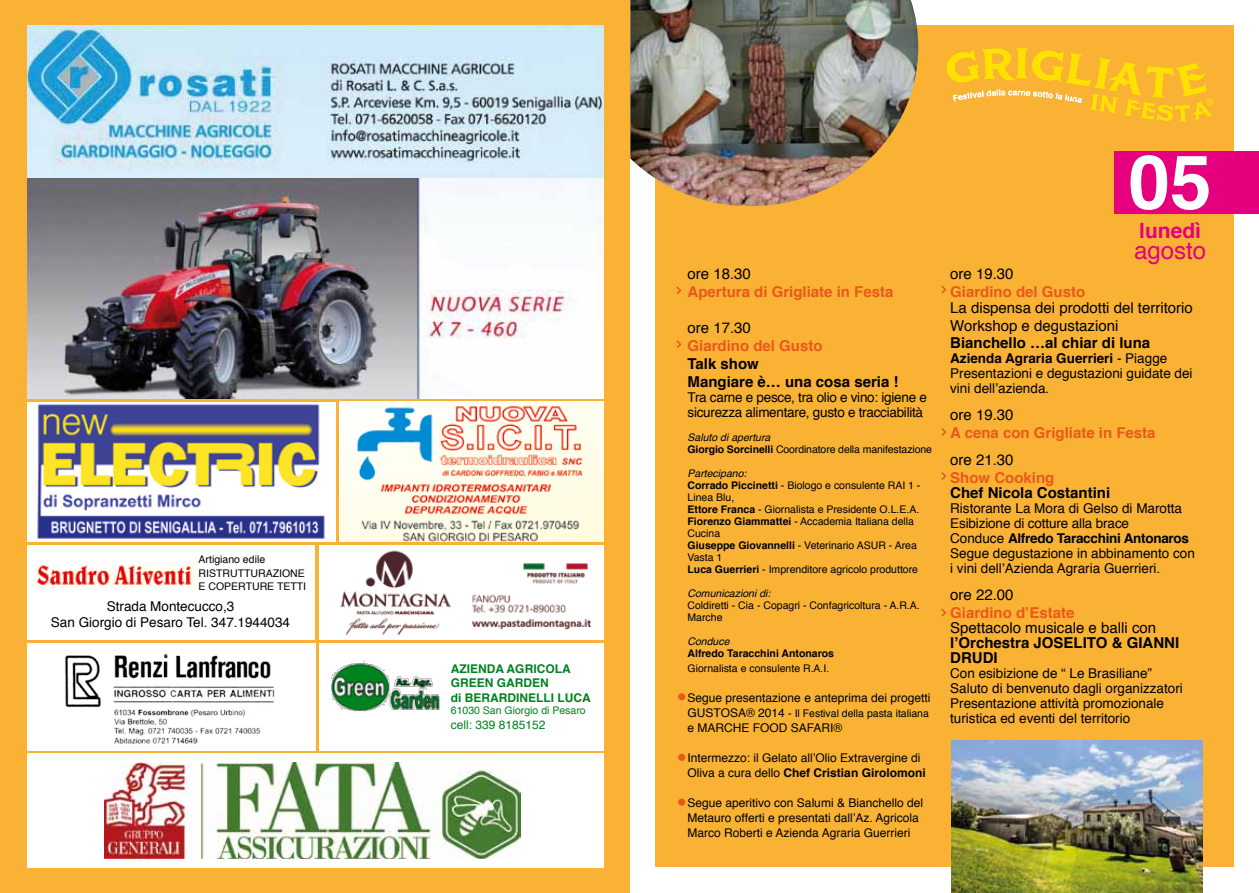
<style>
.page{position:relative;width:1259px;height:893px;background:#fff}
.page>*{position:absolute;margin:0;border:0;box-sizing:border-box;transform-origin:0 0}
.t1{font:700 75px "Helvetica";color:#fff}
.t2{font:24px "Helvetica";color:#e6007d}
.t3{font:700 21px "Helvetica";color:#e6007d}
.t4{font:15px/18px "Helvetica";color:#000}
.t5{font:700 15px "Helvetica";color:#ea581b}
.t6{font:700 15px/18px "Helvetica";color:#000}
.t7{font:13.5px/15px "Helvetica";color:#000}
.t8{font:13.5px/15px "Helvetica";letter-spacing:-.02em;color:#000}
.t9{font:12px/15px "Helvetica";color:#000}
.t10{font:700 12px/14.4px "Helvetica";color:#008220}
.t11{font:12px "Helvetica";color:#008220}
.t12{font:10.5px/12px "Helvetica";color:#000}
.t13{font:700 10.5px "Helvetica";color:#000}
.t14{font:italic 10.5px "Helvetica";color:#000}
.t15{font:10.5px "Helvetica";color:#008220}
.s1{font-style:italic}
.s2{font-weight:700}
.s3{font-size:12px}
</style>
<div class="page">
<div style="left:655px;top:26px;width:578px;height:841px;background:#f9b234"></div>
<svg style="left:946px;top:48px;width:267px;height:74px"></svg>
<div style="left:1114px;top:151px;width:145px;height:62px;background:#e6007d"></div>
<svg style="left:676px;top:286px;width:6px;height:9px"></svg>
<img style="left:630px;top:0;width:288px;height:206px">
<svg style="left:676px;top:340px;width:6px;height:8px"></svg>
<svg style="left:941px;top:285px;width:6px;height:9px"></svg>
<svg style="left:941px;top:472px;width:6px;height:8px"></svg>
<svg style="left:941px;top:428px;width:5px;height:8px"></svg>
<svg style="left:941px;top:608px;width:6px;height:9px"></svg>
<div style="left:678px;top:693px;width:7px;height:7px;background:#ea581b;border-radius:50%"></div>
<div style="left:678px;top:754px;width:7px;height:7px;background:#ea581b;border-radius:50%"></div>
<div style="left:678px;top:799px;width:7px;height:7px;background:#ea581b;border-radius:50%"></div>
<div style="left:0;top:0;width:629px;height:893px;background:#f9b234"></div>
<img style="left:952px;top:740px;width:250px;height:153px">
<img style="left:27px;top:26px;width:577px;height:373px">
<div style="left:26px;top:402px;width:310px;height:140px;background:#fff"></div>
<img style="left:37px;top:404px;width:288px;height:135px">
<img style="left:339px;top:402px;width:265px;height:140px">
<div style="left:26px;top:643px;width:290px;height:107px;background:#fff"></div>
<div style="left:26px;top:545px;width:289px;height:95px;background:#fff"></div>
<img style="left:319px;top:545px;width:285px;height:95px">
<img style="left:36px;top:563px;width:158px;height:23px">
<div style="left:24px;top:753px;width:581px;height:114px;background:#fff"></div>
<img style="left:104px;top:762px;width:416px;height:97px">
<div style="left:320px;top:643px;width:290px;height:107px;background:#fff"></div>
<div style="left:0;top:0;width:26px;height:893px;background:#f9b234"></div>
<div style="left:604px;top:0;width:25px;height:893px;background:#f9b234"></div>
<img style="left:331px;top:662px;width:108px;height:49px">
<img style="left:65px;top:653px;width:210px;height:91px">
<p class="t12" style="left:199px;top:553px;width:109px;line-height:13.5px">Artigiano edile<br>RISTRUTTURAZIONE<br>E COPERTURE TETTI</p>
<p class="t7" style="left:51px;top:598px;width:241px;line-height:16.2px;text-align:center">Strada Montecucco,3<br>San Giorgio di Pesaro Tel. 347.1944034</p>
<p class="t10" style="left:451px;top:661px;width:141px">AZIENDA AGRICOLA<br>GREEN GARDEN<br>di BERARDINELLI LUCA</p>
<p class="t15" style="left:451px;top:702px;width:136px">61030 San Giorgio di Pesaro</p>
<p class="t11" style="left:451px;top:715px;width:96px">cell: 339 8185152</p>
<h3 class="t4" style="left:687px;top:265px;width:65px">ore 18.30</h3>
<h3 class="t5" style="left:687px;top:279px;width:207px">Apertura di Grigliate in Festa</h3>
<h3 class="t4" style="left:687px;top:319px;width:65px">ore 17.30</h3>
<h3 class="t5" style="left:687px;top:333px;width:137px">Giardino del Gusto</h3>
<h3 class="t6" style="left:687px;top:355px;width:212px">Talk show<br>Mangiare è… una cosa seria !</h3>
<p class="t8" style="left:687px;top:390px;width:241px">Tra carne e pesce, tra olio e vino: igiene e sicurezza alimentare, gusto e tracciabilità</p>
<p class="t12" style="left:687px;top:431px;width:246px"><span class="s1">Saluto di apertura<br></span><span class="s2">Giorgio Sorcinelli</span> Coordinatore della manifestazione</p>
<p class="t12" style="left:687px;top:467px;width:234px"><span class="s1">Partecipano:<br></span><span class="s2">Corrado Piccinetti</span> - Biologo e consulente RAI 1 -<br>Linea Blu,<br><span class="s2">Ettore Franca</span> - Giornalista e Presidente O.L.E.A.<br><span class="s2">Fiorenzo Giammattei</span> - Accademia Italiana della<br>Cucina<br><span class="s2">Giuseppe Giovannelli</span> - Veterinario ASUR - Area<br>Vasta 1<br><span class="s2">Luca Guerrieri</span> - Imprenditore agricolo produttore</p>
<p class="t14" style="left:687px;top:585px;width:84px">Comunicazioni di:</p>
<p class="t12" style="left:687px;top:599px;width:234px">Coldiretti - Cia - Copagri - Confagricoltura - A.R.A.<br>Marche</p>
<p class="t14" style="left:687px;top:633px;width:44px">Conduce</p>
<p class="t13" style="left:687px;top:645px;width:148px">Alfredo Taracchini Antonaros</p>
<p class="t12" style="left:687px;top:662px;width:143px">Giornalista e consulente R.A.I.</p>
<p class="t9" style="left:687px;top:690px;width:244px">Segue presentazione e anteprima dei progetti</p>
<p class="t12" style="left:687px;top:707px;width:243px"><span class="s3">GUSTOSA® 2014</span> - Il Festival della pasta italiana</p>
<p class="t9" style="left:687px;top:720px;width:156px">e MARCHE FOOD SAFARI®</p>
<p class="t9" style="left:687px;top:750px;width:240px">Intermezzo: il Gelato all’Olio Extravergine di<br>Oliva a cura dello <span class="s2">Chef Cristian Girolomoni</span></p>
<p class="t9" style="left:687px;top:795px;width:237px">Segue aperitivo con Salumi &amp; Bianchello del<br>Metauro offerti e presentati dall’Az. Agricola<br>Marco Roberti e Azienda Agraria Guerrieri</p>
<h1 class="t1" style="left:1128px;top:122px;width:85px">05</h1>
<h3 class="t3" style="left:1139px;top:213px;width:63px">lunedì</h3>
<h2 class="t2" style="left:1134px;top:232px;width:74px">agosto</h2>
<h3 class="t4" style="left:950px;top:265px;width:65px">ore 19.30</h3>
<h3 class="t5" style="left:950px;top:279px;width:137px">Giardino del Gusto</h3>
<h3 class="t4" style="left:950px;top:299px;width:244px">La dispensa dei prodotti del territorio<br>Workshop e degustazioni</h3>
<h3 class="t6" style="left:950px;top:334px;width:202px">Bianchello …al chiar di luna</h3>
<p class="t7" style="left:950px;top:351px;width:244px"><span class="s2">Azienda Agraria Guerrieri</span> - Piagge<br>Presentazioni e degustazioni guidate dei vini dell’azienda.</p>
<h3 class="t4" style="left:950px;top:406px;width:65px">ore 19.30</h3>
<h3 class="t5" style="left:950px;top:420px;width:207px">A cena con Grigliate in Festa</h3>
<h3 class="t4" style="left:950px;top:451px;width:65px">ore 21.30</h3>
<h3 class="t5" style="left:950px;top:465px;width:106px">Show Cooking</h3>
<h3 class="t6" style="left:950px;top:484px;width:162px">Chef Nicola Costantini</h3>
<p class="t7" style="left:950px;top:501px;width:246px">Ristorante La Mora di Gelso di Marotta Esibizione di cotture alla brace<br>Conduce <span class="s2">Alfredo Taracchini Antonaros </span>Segue degustazione in abbinamento con i vini dell’Azienda Agraria Guerrieri.</p>
<h3 class="t4" style="left:950px;top:586px;width:65px">ore 22.00</h3>
<h3 class="t5" style="left:950px;top:600px;width:126px">Giardino d’Estate</h3>
<h3 class="t4" style="left:950px;top:619px;width:207px">Spettacolo musicale e balli con</h3>
<h3 class="t6" style="left:950px;top:635px;width:230px;line-height:15px">l’Orchestra JOSELITO &amp; GIANNI<br>DRUDI</h3>
<p class="t7" style="left:950px;top:666px;width:234px">Con esibizione de “ Le Brasiliane” Saluto di benvenuto dagli organizzatori Presentazione attività promozionale turistica ed eventi del territorio</p>
</div>
